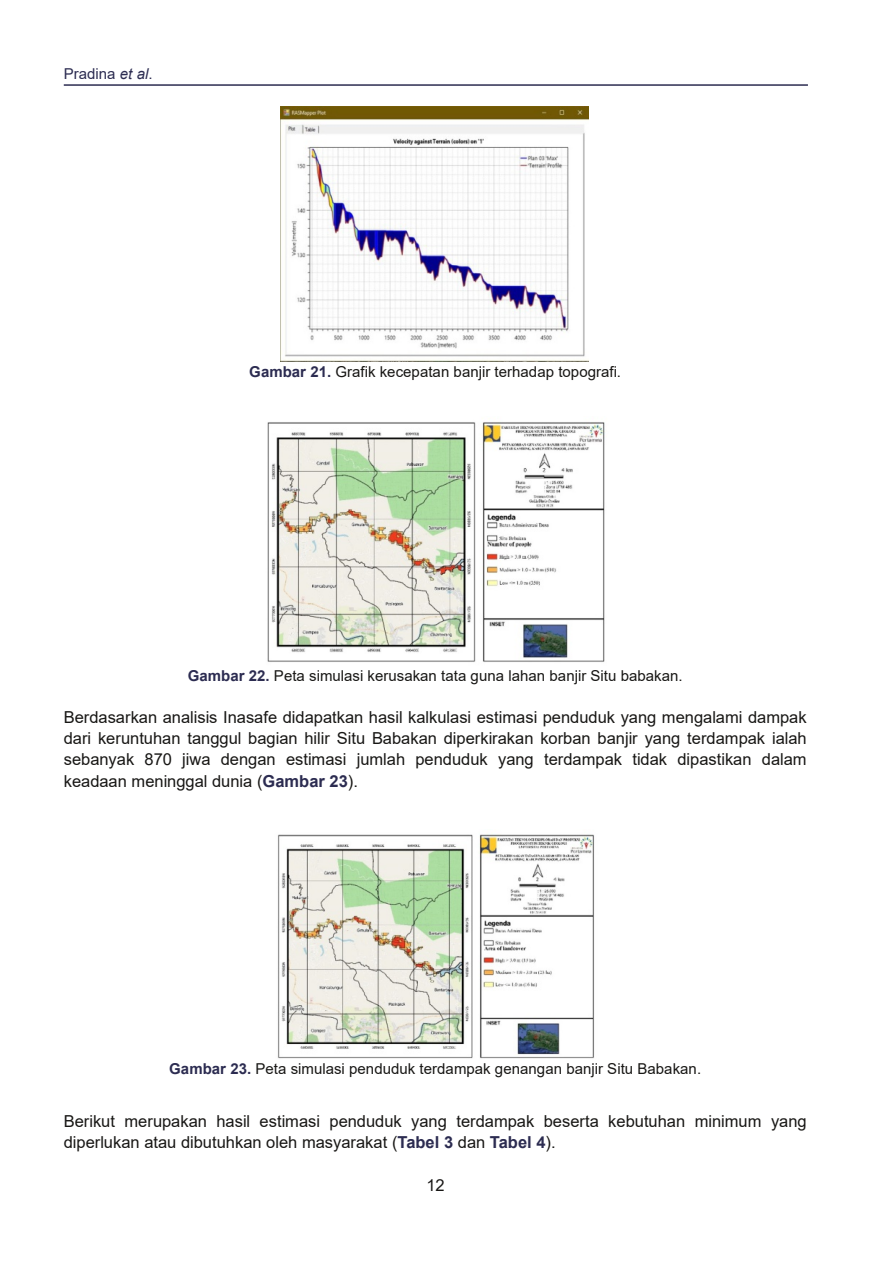
<style>
.page{position:relative;width:893px;height:1263px;background:#fff}
.page>*{position:absolute;margin:0;border:0;box-sizing:border-box;transform-origin:0 0}
.t1{font:16.5px/21.3px "Arial";color:#181715;text-align:justify}
.t2{font:15px "Arial";letter-spacing:.005em;color:#181715}
.t3{font:15px "Arial";letter-spacing:.005em;color:#2c2c51}
.s1{font-style:italic}
.s2{font-weight:700;color:#2c2c51}
</style>
<div class="page">
<hr style="left:64px;top:84px;width:744px;height:2px;background:#2c2c51">
<img style="left:280px;top:106px;width:309px;height:255px">
<img style="left:267px;top:422px;width:338px;height:240px">
<img style="left:277px;top:834px;width:317px;height:225px">
<p class="t3" style="left:64px;top:65px;width:90px">Pradina <span class="s1">et al</span>.</p>
<p class="t2" style="left:249px;top:363px;width:373px"><span class="s2">Gambar 21.</span> Grafik kecepatan banjir terhadap topografi.</p>
<p class="t2" style="left:188px;top:667px;width:496px"><span class="s2">Gambar 22.</span> Peta simulasi kerusakan tata guna lahan banjir Situ babakan.</p>
<p class="t1" style="left:64px;top:706px;width:744px">Berdasarkan analisis Inasafe didapatkan hasil kalkulasi estimasi penduduk yang mengalami dampak dari keruntuhan tanggul bagian hilir Situ Babakan diperkirakan korban banjir yang terdampak ialah sebanyak 870 jiwa dengan estimasi jumlah penduduk yang terdampak tidak dipastikan dalam keadaan meninggal dunia (<span class="s2">Gambar 23</span>).</p>
<p class="t2" style="left:169px;top:1060px;width:533px"><span class="s2">Gambar 23.</span> Peta simulasi penduduk terdampak genangan banjir Situ Babakan.</p>
<p class="t1" style="left:64px;top:1110px;width:744px">Berikut merupakan hasil estimasi penduduk yang terdampak beserta kebutuhan minimum yang diperlukan atau dibutuhkan oleh masyarakat (<span class="s2">Tabel 3</span> dan <span class="s2">Tabel 4</span>).</p>
<p class="t1" style="left:426px;top:1175px;width:20px">12</p>
</div>
